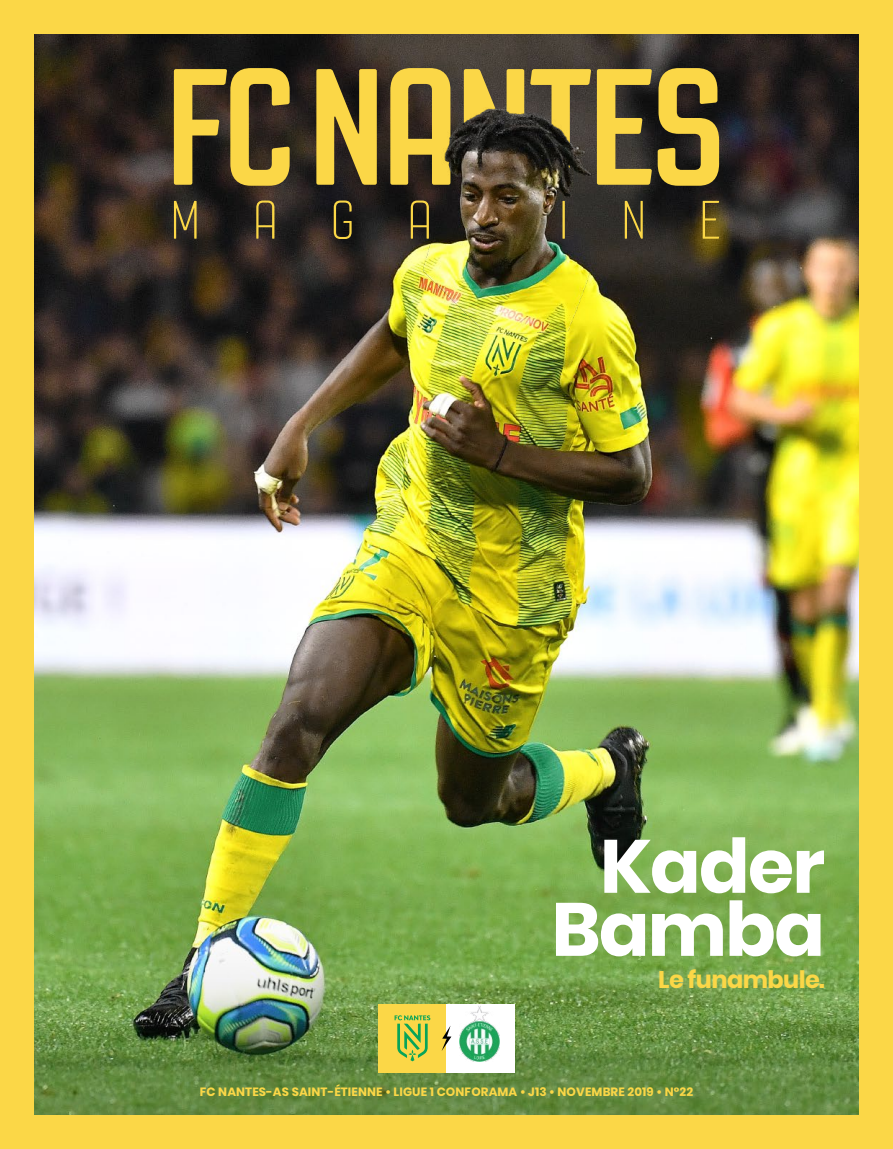
<style>
.page{position:relative;width:893px;height:1149px;background:#fff}
.page>*{position:absolute;margin:0;border:0;box-sizing:border-box;transform-origin:0 0}
.t1{font:700 75px/63px "Poppins";letter-spacing:-.025em;color:#fff;text-align:right}
.t2{font:700 24px "Poppins";letter-spacing:-.025em;color:#fbd747}
.t3{font:700 12px "Poppins";letter-spacing:.01em;color:#fbd747}
</style>
<div class="page">
<div style="left:0;top:0;width:893px;height:1148px;background:#fbd747"></div>
<img style="left:34px;top:34px;width:825px;height:1080px">
<svg style="left:174px;top:68px;width:545px;height:118px"></svg>
<svg style="left:174px;top:200px;width:545px;height:39px;background:#403726"></svg>
<div style="left:378px;top:1003px;width:68px;height:68px;background:#fbd747"></div>
<div style="left:446px;top:1003px;width:68px;height:68px;background:#fff"></div>
<svg style="left:395px;top:1015px;width:35px;height:45px"></svg>
<svg style="left:442px;top:1026px;width:9px;height:24px"></svg>
<img style="left:459px;top:1006px;width:40px;height:54px">
<h1 class="t1" style="left:552px;top:835px;width:275px">Kader<br>Bamba</h1>
<h2 class="t2" style="left:658px;top:964px;width:168px">Le funambule.</h2>
<p class="t3" style="left:200px;top:1084px;width:495px">FC NANTES-AS SAINT-ÉTIENNE • LIGUE 1 CONFORAMA • J13 • NOVEMBRE 2019 • N°22</p>
</div>
